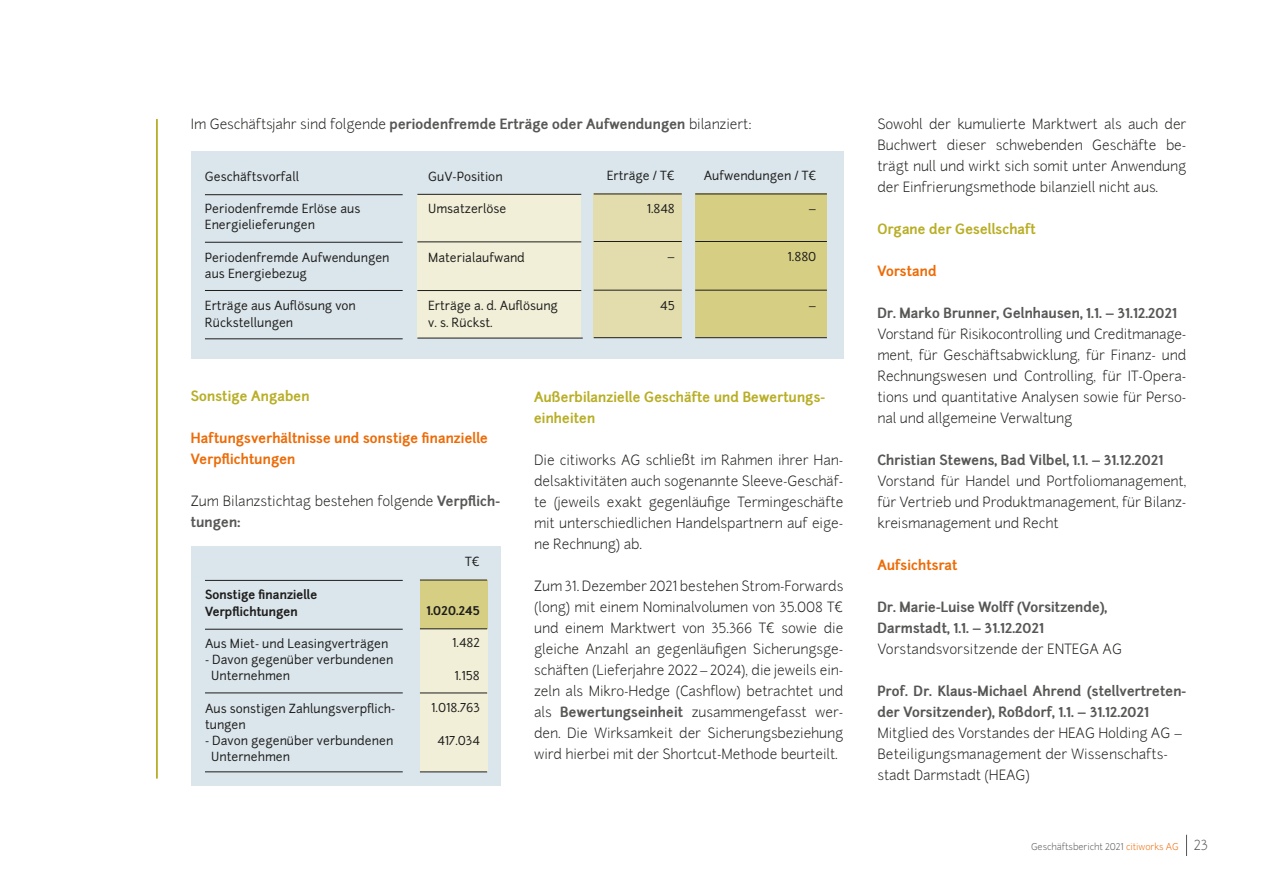
<style>
.page{position:relative;width:1263px;height:893px;background:#fff}
.page>*{position:absolute;margin:0;border:0;box-sizing:border-box;transform-origin:0 0}
.t1{font:300 13.5px/21px "Junction";color:#1d1d1b;text-align:justify}
.t2{font:700 13.5px/21px "Junction";color:#575756}
.t3{font:700 13.5px/21px "Junction";color:#b8ae25}
.t4{font:700 13.5px/21px "Junction";color:#ed6b06}
.t5{font:12px/16.2px "Junction";color:#1d1d1b}
.t6{font:700 12px "Junction";color:#1d1d1b}
.t7{font:300 9px "Junction";color:#575756}
.s1{font-weight:700;color:#575756}
.s2{color:#ed6b06}
.s3{font-size:13.5px}
</style>
<div class="page">
<svg style="left:1186px;top:835px;width:1px;height:21px"></svg>
<hr style="left:156px;top:119px;width:2px;height:660px;background:#b8ae25">
<hr style="left:499px;top:0;width:68px;height:1px;background:#d6ce83">
<div style="left:191px;top:151px;width:652px;height:207px;background:#dbe5ec"></div>
<hr style="left:205px;top:194px;width:198px;height:1px;background:#1d1d1b">
<hr style="left:205px;top:242px;width:198px;height:1px;background:#1d1d1b">
<hr style="left:205px;top:290px;width:198px;height:1px;background:#1d1d1b">
<div style="left:417px;top:194px;width:164px;height:143px;background:#f2efd8"></div>
<hr style="left:417px;top:194px;width:164px;height:1px;background:#1d1d1b">
<hr style="left:417px;top:241px;width:164px;height:1px;background:#1d1d1b">
<hr style="left:417px;top:290px;width:164px;height:1px;background:#1d1d1b">
<hr style="left:417px;top:338px;width:166px;height:1px;background:#1d1d1b">
<div style="left:695px;top:194px;width:132px;height:143px;background:#d6ce83"></div>
<hr style="left:695px;top:194px;width:132px;height:1px;background:#1d1d1b">
<hr style="left:695px;top:241px;width:132px;height:1px;background:#1d1d1b">
<hr style="left:695px;top:290px;width:132px;height:1px;background:#1d1d1b">
<hr style="left:695px;top:337px;width:132px;height:1px;background:#1d1d1b">
<div style="left:594px;top:194px;width:88px;height:144px;background:#e3ddad"></div>
<hr style="left:594px;top:194px;width:88px;height:1px;background:#1d1d1b">
<hr style="left:594px;top:241px;width:88px;height:1px;background:#1d1d1b">
<hr style="left:594px;top:290px;width:88px;height:1px;background:#1d1d1b">
<hr style="left:594px;top:337px;width:88px;height:1px;background:#1d1d1b">
<hr style="left:205px;top:338px;width:198px;height:1px;background:#1d1d1b">
<div style="left:191px;top:546px;width:309px;height:240px;background:#dbe5ec"></div>
<div style="left:420px;top:580px;width:67px;height:192px;background:#f2efd8"></div>
<hr style="left:205px;top:580px;width:198px;height:1px;background:#1d1d1b">
<hr style="left:205px;top:629px;width:198px;height:1px;background:#1d1d1b">
<hr style="left:205px;top:692px;width:198px;height:1px;background:#1d1d1b">
<hr style="left:205px;top:771px;width:198px;height:1px;background:#1d1d1b">
<hr style="left:420px;top:693px;width:67px;height:1px;background:#1d1d1b">
<hr style="left:420px;top:771px;width:67px;height:1px;background:#1d1d1b">
<div style="left:420px;top:580px;width:67px;height:48px;background:#d6ce83"></div>
<hr style="left:420px;top:580px;width:67px;height:1px;background:#1d1d1b">
<hr style="left:420px;top:628px;width:67px;height:1px;background:#1d1d1b">
<p class="t1" style="left:191px;top:114px;width:562px">Im Geschäftsjahr sind folgende <span class="s1">periodenfremde Erträge oder Aufwendungen</span> bilanziert:</p>
<p class="t5" style="left:205px;top:168px;width:96px">Geschäftsvorfall</p>
<p class="t5" style="left:205px;top:201px;width:157px">Periodenfremde Erlöse aus</p>
<p class="t5" style="left:205px;top:217px;width:111px">Energielieferungen</p>
<p class="t5" style="left:205px;top:249px;width:186px">Periodenfremde Aufwendungen aus Energiebezug</p>
<p class="t5" style="left:205px;top:298px;width:152px">Erträge aus Auflösung von</p>
<p class="t5" style="left:205px;top:314px;width:90px">Rückstellungen</p>
<p class="t5" style="left:428px;top:168px;width:76px">GuV-Position</p>
<p class="t5" style="left:428px;top:201px;width:80px">Umsatzerlöse</p>
<p class="t5" style="left:428px;top:249px;width:98px">Materialaufwand</p>
<p class="t5" style="left:428px;top:298px;width:131px">Erträge a. d. Auflösung</p>
<p class="t5" style="left:428px;top:314px;width:66px">v. s. Rückst.</p>
<p class="t5" style="left:607px;top:168px;width:70px">Erträge / T€</p>
<p class="t5" style="left:647px;top:200px;width:30px">1.848</p>
<p class="t5" style="left:704px;top:168px;width:114px">Aufwendungen / T€</p>
<p class="t5" style="left:808px;top:200px;width:9px">–</p>
<p class="t5" style="left:667px;top:249px;width:9px">–</p>
<p class="t5" style="left:787px;top:249px;width:30px">1.880</p>
<p class="t5" style="left:660px;top:298px;width:16px">45</p>
<p class="t5" style="left:808px;top:298px;width:9px">–</p>
<p class="t3" style="left:191px;top:386px;width:120px">Sonstige Angaben</p>
<p class="t4" style="left:191px;top:428px;width:299px">Haftungsverhältnisse und sonstige finanzielle<br>Verpflichtungen</p>
<p class="t1" style="left:191px;top:491px;width:311px">Zum Bilanzstichtag bestehen folgende <span class="s1">Verpflich&shy;tungen:</span></p>
<p class="t6" style="left:205px;top:587px;width:114px">Sonstige finanzielle</p>
<p class="t6" style="left:205px;top:603px;width:94px">Verpflichtungen</p>
<p class="t5" style="left:205px;top:635px;width:185px">Aus Miet- und Leasingverträgen</p>
<p class="t5" style="left:211px;top:652px;width:184px;text-indent:-6px">- Davon gegenüber verbundenen<br>Unternehmen</p>
<p class="t5" style="left:205px;top:700px;width:192px">Aus sonstigen Zahlungsverpflich&shy;tungen</p>
<p class="t5" style="left:211px;top:733px;width:184px;text-indent:-6px">- Davon gegenüber verbundenen<br>Unternehmen</p>
<p class="t5" style="left:465px;top:554px;width:16px">T€</p>
<p class="t6" style="left:426px;top:603px;width:55px">1.020.245</p>
<p class="t5" style="left:452px;top:635px;width:29px">1.482</p>
<p class="t5" style="left:455px;top:667px;width:27px">1.158</p>
<p class="t5" style="left:431px;top:700px;width:50px">1.018.763</p>
<p class="t5" style="left:437px;top:732px;width:44px">417.034</p>
<p class="t3" style="left:534px;top:387px;width:293px">Außerbilanzielle Geschäfte und Bewertungs&shy;einheiten</p>
<p class="t1" style="left:534px;top:450px;width:311px">Die citiworks AG schließt im Rahmen ihrer Han&shy;delsaktivitäten auch sogenannte Sleeve-Geschäf&shy;te (jeweils exakt gegenläufige Termingeschäfte mit unterschiedlichen Handelspartnern auf eige&shy;ne Rechnung) ab.</p>
<p class="t1" style="left:534px;top:576px;width:311px">Zum 31. Dezember 2021 bestehen Strom-Forwards (long) mit einem Nominalvolumen von 35.008 T€ und einem Marktwert von 35.366 T€ sowie die gleiche Anzahl an gegenläufigen Sicherungsge&shy;schäften (Lieferjahre 2022–2024), die jeweils ein&shy;zeln als Mikro-Hedge (Cashflow) betrachtet und als <span class="s1">Bewertungseinheit</span> zusammengefasst wer&shy;den. Die Wirksamkeit der Sicherungsbeziehung wird hierbei mit der Shortcut-Methode beurteilt.</p>
<p class="t1" style="left:877px;top:114px;width:310px">Sowohl der kumulierte Marktwert als auch der Buchwert dieser schwebenden Geschäfte be&shy;trägt null und wirkt sich somit unter Anwendung der Einfrierungsmethode bilanziell nicht aus.</p>
<p class="t3" style="left:877px;top:219px;width:160px">Organe der Gesellschaft</p>
<p class="t4" style="left:877px;top:261px;width:61px">Vorstand</p>
<p class="t2" style="left:877px;top:303px;width:301px">Dr. Marko Brunner, Gelnhausen, 1.1. – 31.12.2021</p>
<p class="t1" style="left:877px;top:324px;width:310px">Vorstand für Risikocontrolling und Creditmanage&shy;ment, für Geschäftsabwicklung, für Finanz- und Rechnungswesen und Controlling, für IT-Opera&shy;tions und quantitative Analysen sowie für Perso&shy;nal und allgemeine Verwaltung</p>
<p class="t2" style="left:877px;top:450px;width:287px">Christian Stewens, Bad Vilbel, 1.1. – 31.12.2021</p>
<p class="t1" style="left:877px;top:471px;width:310px">Vorstand für Handel und Portfoliomanagement, für Vertrieb und Produktmanagement, für Bilanz&shy;kreismanagement und Recht</p>
<p class="t4" style="left:877px;top:555px;width:82px">Aufsichtsrat</p>
<p class="t2" style="left:877px;top:597px;width:231px">Dr. Marie-Luise Wolff (Vorsitzende),</p>
<p class="t2" style="left:877px;top:618px;width:168px">Darmstadt, 1.1. – 31.12.2021</p>
<p class="t1" style="left:877px;top:639px;width:246px">Vorstandsvorsitzende der ENTEGA AG</p>
<p class="t2" style="left:877px;top:681px;width:310px">Prof. Dr. Klaus-Michael Ahrend (stellvertreten&shy;der Vorsitzender), Roßdorf, 1.1. – 31.12.2021</p>
<p class="t1" style="left:877px;top:723px;width:307px;text-align:left">Mitglied des Vorstandes der HEAG Holding AG –<br>Beteiligungsmanagement der Wissenschafts&shy;stadt Darmstadt (HEAG)</p>
<p class="t7" style="left:1031px;top:841px;width:179px">Geschäftsbericht 2021 <span class="s2">citiworks AG</span> <span class="s3">23</span></p>
</div>
